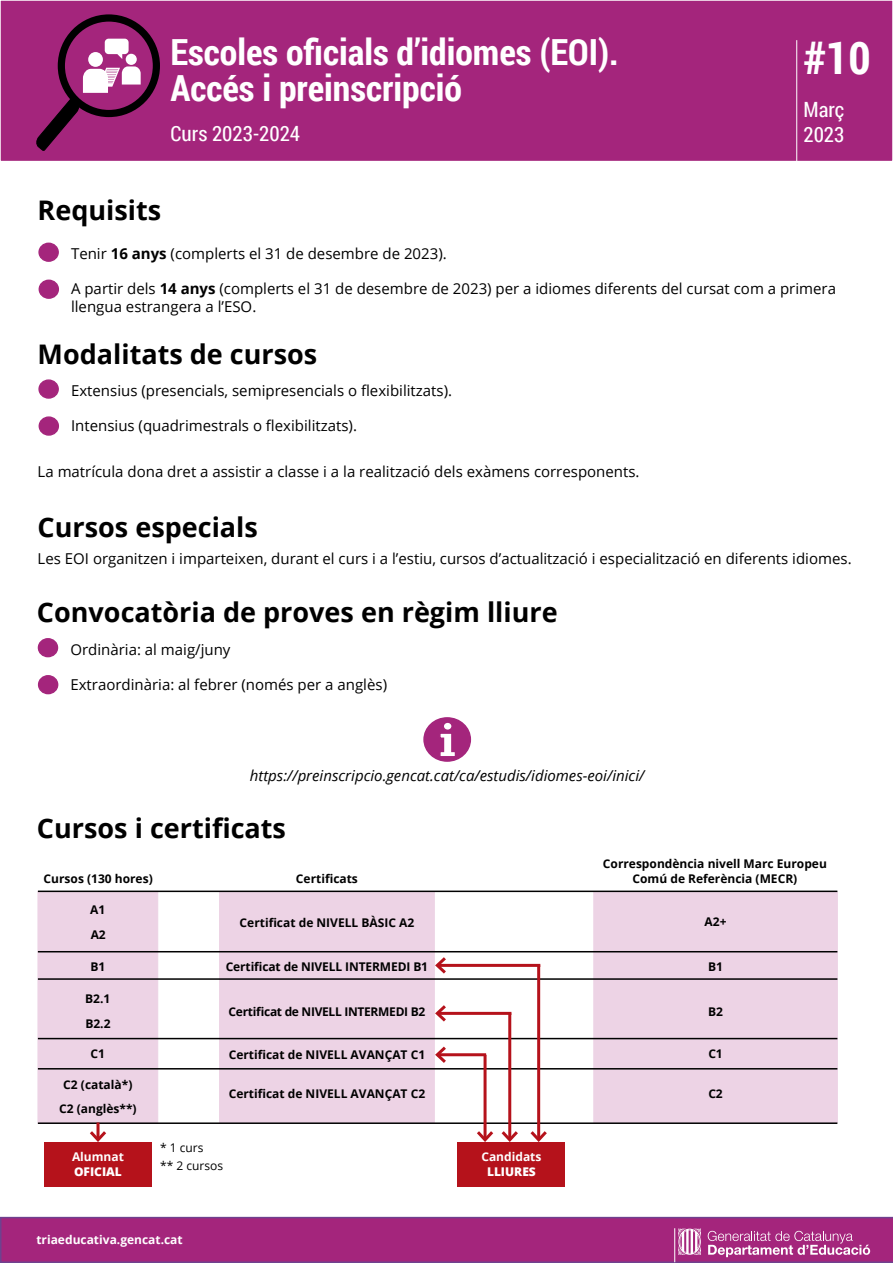
<style>
.page{position:relative;width:893px;height:1263px;background:#fff}
.page>*{position:absolute;margin:0;border:0;box-sizing:border-box;transform-origin:0 0}
.t1{font:700 45px "Roboto Condensed";color:#fff}
.Capçalera{font:700 36px/36px "Roboto Condensed";color:#fff}
.Títol_apartat{font:700 27px "Open Sans";color:#000}
.Capçalera-2{font:21px "Roboto Condensed";color:#fff}
.Mes_any{font:21px "Roboto Condensed";color:#fff}
.Text{font:15px/18px "Open Sans";color:#000}
.Text-2{font:italic 15px "Open Sans";color:#000}
.t2{font:700 12px/25.3px "Open Sans";color:#000;text-align:center}
.Text-3{font:700 12px/15px "Open Sans";color:#fff;text-align:center}
.t3{font:700 12px "Open Sans";letter-spacing:-.025em;color:#000}
.t4{font:12px/18px "Open Sans";color:#000}
.s1{font-weight:700}
.s2{font-weight:800}
</style>
<div class="page">
<div style="left:0;top:0;width:893px;height:162px;background:#a4257c"></div>
<div style="left:0;top:0;width:893px;height:162px;border:2px solid #fff"></div>
<hr style="left:796px;top:40px;width:1px;height:122px;background:#fff">
<svg style="left:61px;top:18px;width:95px;height:96px"></svg>
<div style="left:58px;top:14px;width:102px;height:103px;border:7px solid #000;border-radius:50%"></div>
<svg style="left:105px;top:39px;width:24px;height:20px"></svg>
<div style="left:126px;top:54px;width:11px;height:11px;background:#fff;border-radius:50%"></div>
<svg style="left:36px;top:66px;width:105px;height:85px"></svg>
<div style="left:88px;top:52px;width:15px;height:15px;background:#fff;border-radius:50%"></div>
<div style="left:39px;top:243px;width:19px;height:18px;background:#a4257c;border-radius:50%"></div>
<div style="left:38px;top:243px;width:21px;height:19px;border:1px solid #a4257c;border-radius:50%"></div>
<div style="left:39px;top:280px;width:19px;height:18px;background:#a4257c;border-radius:50%"></div>
<div style="left:39px;top:280px;width:20px;height:19px;border:1px solid #a4257c;border-radius:50%"></div>
<div style="left:39px;top:380px;width:19px;height:18px;background:#a4257c;border-radius:50%"></div>
<div style="left:38px;top:379px;width:21px;height:20px;border:1px solid #a4257c;border-radius:50%"></div>
<div style="left:39px;top:417px;width:19px;height:18px;background:#a4257c;border-radius:50%"></div>
<div style="left:39px;top:416px;width:20px;height:20px;border:1px solid #a4257c;border-radius:50%"></div>
<div style="left:38px;top:639px;width:20px;height:18px;background:#a4257c;border-radius:50%"></div>
<div style="left:38px;top:638px;width:20px;height:19px;border:1px solid #a4257c;border-radius:50%"></div>
<div style="left:39px;top:676px;width:19px;height:18px;background:#a4257c;border-radius:50%"></div>
<div style="left:38px;top:675px;width:20px;height:19px;border:1px solid #a4257c;border-radius:50%"></div>
<div style="left:424px;top:718px;width:46px;height:43px;background:#a4257c;border-radius:50%"></div>
<div style="left:423px;top:717px;width:48px;height:45px;border:2px solid #a4257c;border-radius:50%"></div>
<svg style="left:440px;top:721px;width:17px;height:37px"></svg>
<div style="left:594px;top:952px;width:243px;height:170px;background:#edd3e5;border:1px solid #edd3e5"></div>
<div style="left:38px;top:952px;width:120px;height:171px;background:#edd3e5;border:1px solid #edd3e5"></div>
<div style="left:219px;top:952px;width:215px;height:170px;background:#edd3e5;border:1px solid #edd3e5"></div>
<div style="left:219px;top:892px;width:215px;height:60px;background:#edd3e5;border:1px solid #edd3e5"></div>
<div style="left:594px;top:892px;width:243px;height:59px;background:#edd3e5;border:1px solid #edd3e5"></div>
<div style="left:38px;top:891px;width:120px;height:61px;background:#edd3e5;border:1px solid #edd3e5"></div>
<hr style="left:437px;top:964px;width:103px;height:3px;background:#b5121b">
<svg style="left:433px;top:954px;width:16px;height:23px"></svg>
<div style="left:457px;top:1142px;width:108px;height:45px;background:#b5121b"></div>
<hr style="left:38px;top:951px;width:799px;height:1px;background:#000">
<hr style="left:38px;top:978px;width:799px;height:2px;background:#000">
<hr style="left:38px;top:1038px;width:799px;height:1px;background:#000">
<hr style="left:38px;top:1068px;width:799px;height:1px;background:#000">
<hr style="left:38px;top:890px;width:799px;height:2px;background:#000">
<hr style="left:38px;top:1122px;width:799px;height:2px;background:#000">
<hr style="left:437px;top:1012px;width:74px;height:3px;background:#b5121b">
<svg style="left:433px;top:1002px;width:16px;height:23px"></svg>
<hr style="left:437px;top:1053px;width:49px;height:3px;background:#b5121b">
<svg style="left:433px;top:1043px;width:16px;height:23px"></svg>
<div style="left:44px;top:1142px;width:108px;height:45px;background:#b5121b"></div>
<hr style="left:97px;top:1122px;width:3px;height:18px;background:#b5121b">
<svg style="left:90px;top:1128px;width:16px;height:14px"></svg>
<hr style="left:537px;top:965px;width:3px;height:175px;background:#b5121b">
<svg style="left:530px;top:1128px;width:17px;height:14px"></svg>
<hr style="left:508px;top:1013px;width:3px;height:127px;background:#b5121b">
<hr style="left:484px;top:1055px;width:3px;height:85px;background:#b5121b">
<svg style="left:477px;top:1128px;width:41px;height:14px"></svg>
<svg style="left:0;top:1217px;width:893px;height:46px;background:#a32e81"></svg>
<hr style="left:674px;top:1228px;width:1px;height:34px;background:#fff">
<h1 class="Capçalera" style="left:171px;top:33px;width:450px">Escoles oficials d’idiomes (EOI).<br>Accés i preinscripció</h1>
<h1 class="Capçalera-2" style="left:171px;top:119px;width:131px">Curs 2023-2024</h1>
<h1 class="t1" style="left:803px;top:27px;width:69px">#10</h1>
<p class="Mes_any" style="left:803px;top:95px;width:42px">Març</p>
<p class="Mes_any" style="left:803px;top:120px;width:43px">2023</p>
<h2 class="Títol_apartat" style="left:38px;top:191px;width:125px">Requisits</h2>
<p class="Text" style="left:71px;top:245px;width:377px">Tenir <span class="s1">16 anys</span> (complerts el 31 de desembre de 2023).</p>
<p class="Text" style="left:71px;top:280px;width:766px">A partir dels <span class="s1">14 anys</span> (complerts el 31 de desembre de 2023) per a idiomes diferents del cursat com a primera llengua estrangera a l’ESO.</p>
<h2 class="Títol_apartat" style="left:38px;top:335px;width:281px">Modalitats de cursos</h2>
<p class="Text" style="left:71px;top:381px;width:383px">Extensius (presencials, semipresencials o flexibilitzats).</p>
<p class="Text" style="left:71px;top:416px;width:287px">Intensius (quadrimestrals o flexibilitzats).</p>
<p class="Text" style="left:38px;top:462px;width:603px">La matrícula dona dret a assistir a classe i a la realització dels exàmens corresponents.</p>
<h2 class="Títol_apartat" style="left:38px;top:508px;width:222px">Cursos especials</h2>
<p class="Text" style="left:38px;top:549px;width:815px">Les EOI organitzen i imparteixen, durant el curs i a l’estiu, cursos d’actualització i especialització en diferents idiomes.</p>
<h2 class="Títol_apartat" style="left:37px;top:593px;width:522px">Convocatòria de proves en règim lliure</h2>
<p class="Text" style="left:70px;top:640px;width:162px">Ordinària: al maig/juny</p>
<p class="Text" style="left:70px;top:675px;width:318px">Extraordinària: al febrer (només per a anglès)</p>
<p class="Text-2" style="left:250px;top:765px;width:396px">https://preinscripcio.gencat.cat/ca/estudis/idiomes-eoi/inici/</p>
<h2 class="Títol_apartat" style="left:37px;top:809px;width:251px">Cursos i certificats</h2>
<p class="t2" style="left:44px;top:865px;width:111px">Cursos (130 hores)</p>
<p class="t2" style="left:296px;top:865px;width:63px">Certificats</p>
<p class="t2" style="left:90px;top:896px;width:17px;text-align:left">A1<br>A2</p>
<p class="t2" style="left:91px;top:954px;width:16px">B1</p>
<p class="t2" style="left:85px;top:985px;width:27px;text-align:left">B2.1<br>B2.2</p>
<p class="t2" style="left:91px;top:1041px;width:16px">C1</p>
<p class="t2" style="left:59px;top:1072px;width:79px;line-height:24.3px">C2 (català*)<br>C2 (anglès**)</p>
<p class="t2" style="left:240px;top:909px;width:176px">Certificat de NIVELL BÀSIC A2</p>
<p class="t2" style="left:226px;top:954px;width:204px">Certificat de NIVELL INTERMEDI B1</p>
<p class="t3" style="left:229px;top:1003px;width:198px">Certificat de NIVELL INTERMEDI B2</p>
<p class="t2" style="left:229px;top:1042px;width:198px">Certificat de NIVELL AVANÇAT C1</p>
<p class="t2" style="left:229px;top:1081px;width:198px">Certificat de NIVELL AVANÇAT C2</p>
<p class="Text-3" style="left:72px;top:1149px;width:53px;text-align:left">Alumnat<br><span class="s2">OFICIAL</span></p>
<p class="t4" style="left:160px;top:1138px;width:65px">* 1 curs<br>** 2 cursos</p>
<p class="Text-3" style="left:36px;top:1232px;width:148px">triaeducativa.gencat.cat</p>
<p class="Text-3" style="left:481px;top:1149px;width:62px">Candidats<br><span class="s2">LLIURES</span></p>
<p class="t2" style="left:603px;top:856px;width:225px;line-height:15px">Correspondència nivell Marc Europeu<br>Comú de Referència (MECR)</p>
<p class="t2" style="left:705px;top:909px;width:23px">A2+</p>
<p class="t2" style="left:708px;top:954px;width:16px">B1</p>
<p class="t2" style="left:708px;top:998px;width:16px">B2</p>
<p class="t2" style="left:708px;top:1041px;width:16px">C1</p>
<p class="t2" style="left:708px;top:1081px;width:16px">C2</p>
</div>
